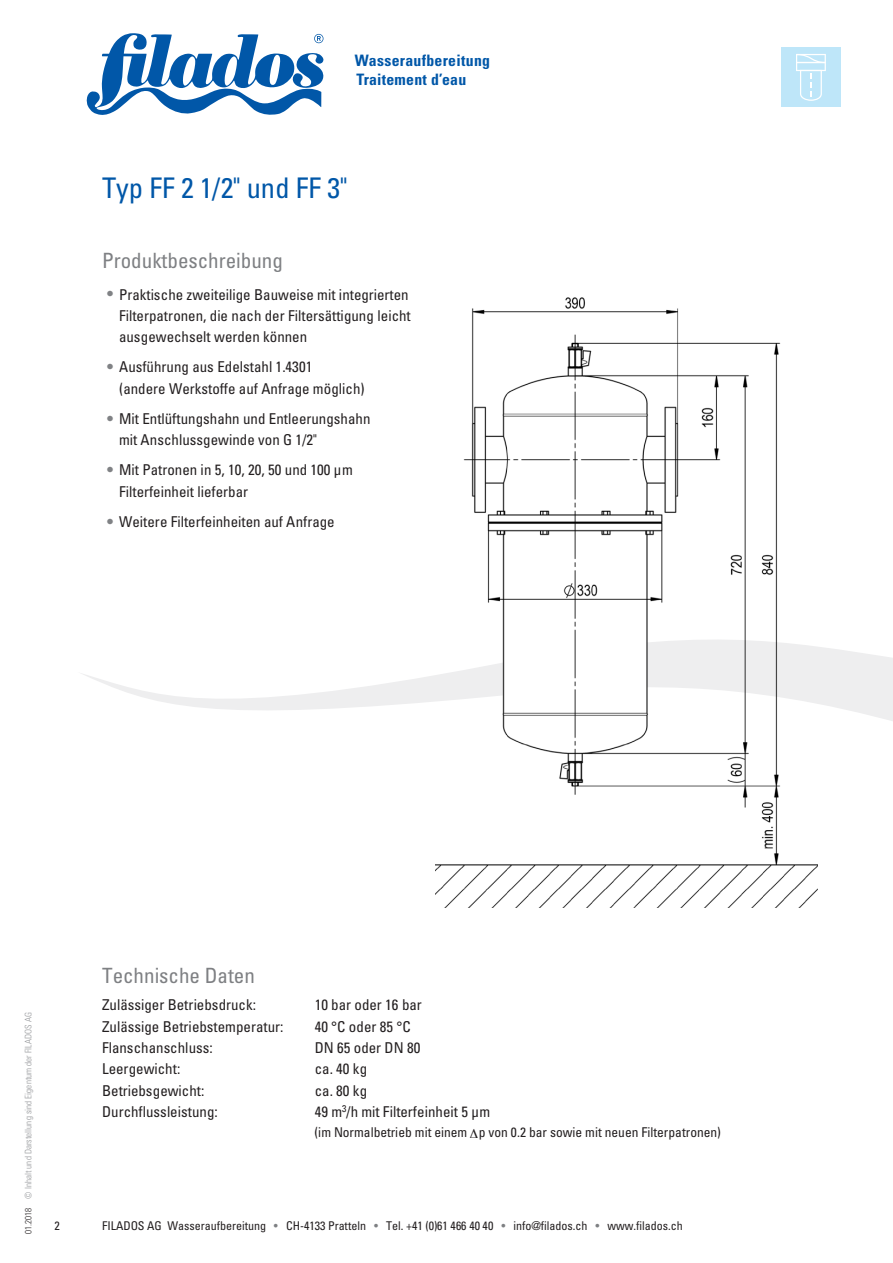
<style>
.page{position:relative;width:893px;height:1263px;background:#fff}
.page>*{position:absolute;margin:0;border:0;box-sizing:border-box;transform-origin:0 0}
.t1{font:condensed 28.5px "Univers";color:#0157a8}
.t2{font:condensed 21px "Univers";color:#7e8083}
.t3{font:condensed 18px "Univers";color:#808285}
.t4{font:700 condensed 15.75px/19.2px "Univers";letter-spacing:.02em;color:#0157a8}
.t5{font:condensed 15px/21.5px "Univers";color:#231f20}
.t6{font:condensed 13.5px "Univers";color:#231f20}
.t7{font:condensed 12px "Univers";letter-spacing:-.005em;color:#231f20}
.t8{font:300 condensed 9px "Univers";letter-spacing:.005em;color:#939598}
.s1{color:#231f20}
.s2{color:#7e8083}
</style>
<div class="page">
<svg style="left:81px;top:651px;width:812px;height:70px"></svg>
<img style="left:423px;top:297px;width:424px;height:611px">
<div style="left:423px;top:853px;width:12px;height:109px;background:#fff"></div>
<div style="left:819px;top:853px;width:41px;height:63px;background:#fff"></div>
<svg style="left:86px;top:33px;width:238px;height:82px"></svg>
<div style="left:781px;top:47px;width:60px;height:60px;background:#bee6f9"></div>
<svg style="left:796px;top:54px;width:30px;height:47px"></svg>
<p class="t4" style="left:355px;top:51px;width:137px">Wasseraufbereitung<br>Traitement d’eau</p>
<h1 class="t1" style="left:102px;top:170px;width:247px">Typ FF 2 1/2" und FF 3"</h1>
<h2 class="t2" style="left:102px;top:247px;width:182px">Produktbeschreibung</h2>
<p class="t5" style="left:119px;top:283px;width:293px">Praktische zweiteilige Bauweise mit integrierten<br>Filterpatronen, die nach der Filtersättigung leicht ausgewechselt werden können</p>
<p class="t5" style="left:119px;top:356px;width:247px">Ausführung aus Edelstahl 1.4301<br>(andere Werkstoffe auf Anfrage möglich)</p>
<p class="t5" style="left:119px;top:407px;width:253px">Mit Entlüftungshahn und Entleerungshahn mit Anschlussgewinde von G 1/2"</p>
<p class="t5" style="left:119px;top:459px;width:235px">Mit Patronen in 5, 10, 20, 50 und 100 µm<br>Filterfeinheit lieferbar</p>
<p class="t5" style="left:119px;top:510px;width:217px">Weitere Filterfeinheiten auf Anfrage</p>
<p class="t3" style="left:107px;top:282px;width:7px">•</p>
<p class="t3" style="left:107px;top:356px;width:7px">•</p>
<p class="t3" style="left:107px;top:407px;width:7px">•</p>
<p class="t3" style="left:107px;top:459px;width:7px">•</p>
<p class="t3" style="left:107px;top:510px;width:7px">•</p>
<p class="t8" style="left:23px;top:1234px;width:223px;rotate:-90deg"><span class="s1">01.2018</span> © Inhalt und Darstellung sind Eigentum der FILADOS AG</p>
<p class="t7" style="left:54px;top:1218px;width:7px">2</p>
<h2 class="t2" style="left:102px;top:962px;width:154px">Technische Daten</h2>
<p class="t5" style="left:102px;top:994px;width:155px">Zulässiger Betriebsdruck:</p>
<p class="t5" style="left:315px;top:994px;width:109px">10 bar oder 16 bar</p>
<p class="t5" style="left:102px;top:1015px;width:183px">Zulässige Betriebstemperatur:</p>
<p class="t5" style="left:315px;top:1015px;width:97px">40 °C oder 85 °C</p>
<p class="t5" style="left:102px;top:1037px;width:112px">Flanschanschluss:</p>
<p class="t5" style="left:315px;top:1037px;width:107px">DN 65 oder DN 80</p>
<p class="t5" style="left:102px;top:1058px;width:80px">Leergewicht:</p>
<p class="t5" style="left:315px;top:1058px;width:54px">ca. 40 kg</p>
<p class="t5" style="left:102px;top:1079px;width:104px">Betriebsgewicht:</p>
<p class="t5" style="left:315px;top:1079px;width:54px">ca. 80 kg</p>
<p class="t5" style="left:102px;top:1101px;width:117px">Durchflussleistung:</p>
<p class="t5" style="left:315px;top:1101px;width:177px">49 m<sup>3</sup>/h mit Filterfeinheit 5 µm</p>
<p class="t6" style="left:315px;top:1124px;width:408px">(im Normalbetrieb mit einem p von 0.2 bar sowie mit neuen Filterpatronen)</p>
<p class="t7" style="left:102px;top:1218px;width:582px">FILADOS AG Wasseraufbereitung <span class="s2">•</span> CH-4133 Pratteln <span class="s2">•</span> Tel. +41 (0)61 466 40 40 <span class="s2">•</span> info@filados.ch <span class="s2">•</span> www.filados.ch</p>
</div>
